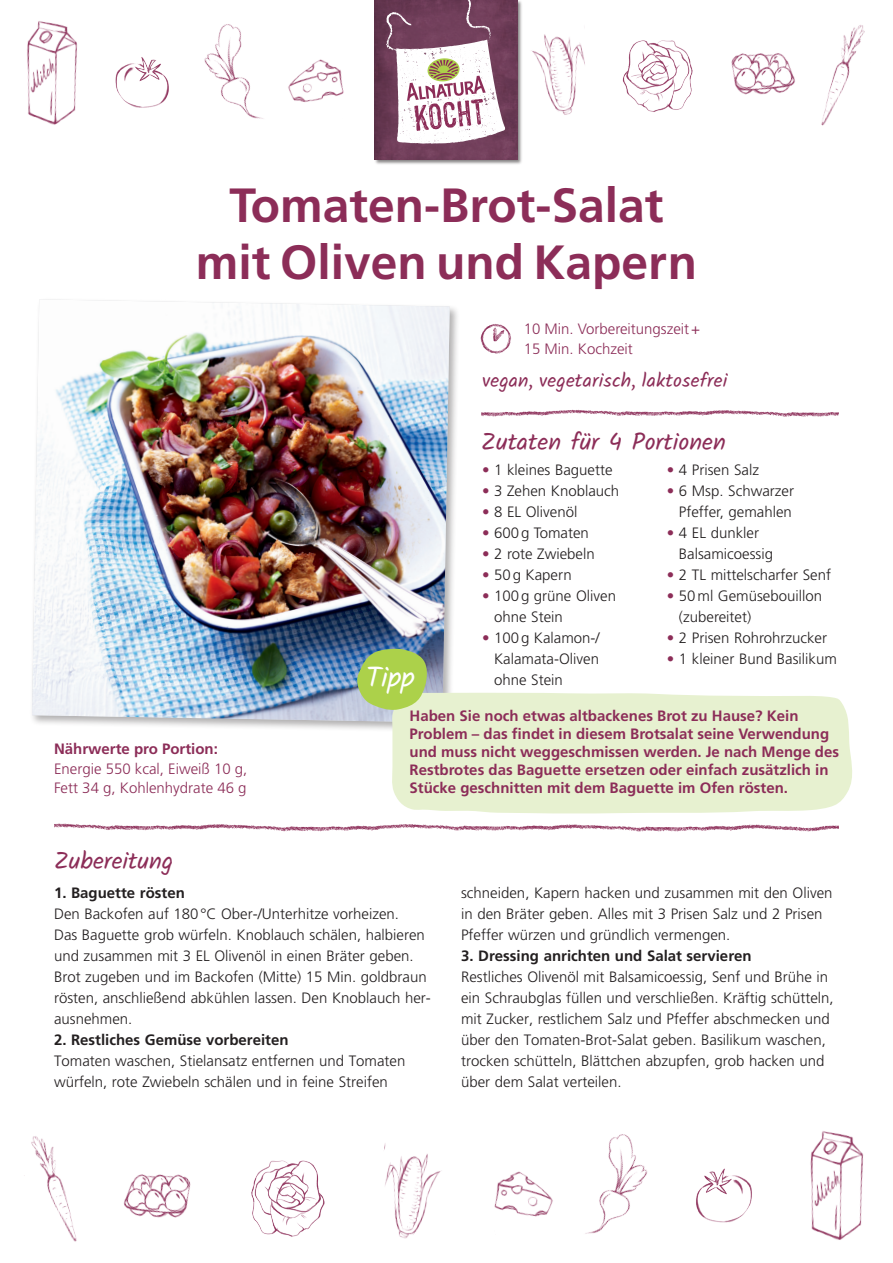
<style>
.page{position:relative;width:893px;height:1263px;background:#fff}
.page>*{position:absolute;margin:0;border:0;box-sizing:border-box;transform-origin:0 0}
.t1{font:700 48px/57.6px "Frutiger LT";color:#8c2d58;text-align:center}
.t2{font:28.5px "Kalam";color:#fff}
.t3{font:24px "Kalam";color:#8c2d58}
.t4{font:19.5px "Kalam";letter-spacing:.01em;color:#8c2d58}
.t5{font:300 15px/21px "Frutiger LT";color:#231f20}
.t6{font:700 15px/18px "Frutiger LT";color:#8c2d58}
.t7{font:300 15px/19.5px "Frutiger LT";color:#8c2d58}
.t8{font:700 15px "Frutiger LT";color:#231f20}
.s1{color:#8c2d58}
</style>
<div class="page">
<img style="left:481px;top:409px;width:358px;height:8px">
<img style="left:54px;top:823px;width:785px;height:9px">
<div style="left:29px;top:297px;width:431px;height:436px;background:#231f20;opacity:.35"></div>
<img style="left:32px;top:299px;width:418px;height:423px">
<div style="left:391px;top:692px;width:461px;height:122px;background:#e7f1d0"></div>
<svg style="left:354px;top:649px;width:74px;height:61px;background:#a5c667"></svg>
<img style="left:480px;top:324px;width:31px;height:30px">
<img style="left:374px;top:0;width:148px;height:164px">
<img style="left:375px;top:0;width:142px;height:160px">
<svg style="left:386px;top:0;width:119px;height:144px"></svg>
<img style="left:115px;top:57px;width:54px;height:51px">
<img style="left:622px;top:40px;width:71px;height:72px">
<img style="left:204px;top:24px;width:59px;height:95px">
<img style="left:731px;top:53px;width:64px;height:42px">
<img style="left:821px;top:25px;width:44px;height:101px">
<img style="left:531px;top:34px;width:54px;height:81px">
<img style="left:288px;top:59px;width:56px;height:43px">
<img style="left:27px;top:21px;width:51px;height:104px">
<img style="left:251px;top:1160px;width:74px;height:77px">
<img style="left:123px;top:1174px;width:68px;height:44px">
<img style="left:24px;top:1136px;width:53px;height:106px">
<img style="left:384px;top:1143px;width:58px;height:96px">
<img style="left:696px;top:1168px;width:56px;height:55px">
<img style="left:585px;top:1134px;width:63px;height:100px">
<img style="left:494px;top:1171px;width:59px;height:46px">
<img style="left:810px;top:1131px;width:54px;height:109px">
<h1 class="t1" style="left:196px;top:177px;width:503px">Tomaten-Brot-Salat mit Oliven und Kapern</h1>
<p class="t7" style="left:524px;top:319px;width:178px">10 Min. Vorbereitungszeit+<br>15 Min. Kochzeit</p>
<h3 class="t4" style="left:482px;top:367px;width:247px">vegan, vegetarisch, laktosefrei</h3>
<p class="t6" style="left:54px;top:740px;width:165px">Nährwerte pro Portion:</p>
<p class="t7" style="left:54px;top:759px;width:195px">Energie 550 kcal, Eiweiß 10 g,<br>Fett 34 g, Kohlenhydrate 46 g</p>
<h2 class="t2" style="left:366px;top:657px;width:50px">Tipp</h2>
<h3 class="t3" style="left:481px;top:425px;width:246px">Zutaten für 4 Portionen</h3>
<p class="t5" style="left:482px;top:460px;width:132px"><span class="s1">•</span> 1 kleines Baguette</p>
<p class="t5" style="left:482px;top:481px;width:139px"><span class="s1">•</span> 3 Zehen Knoblauch</p>
<p class="t5" style="left:482px;top:502px;width:97px"><span class="s1">•</span> 8 EL Olivenöl</p>
<p class="t5" style="left:482px;top:523px;width:108px"><span class="s1">•</span> 600g Tomaten</p>
<p class="t5" style="left:482px;top:544px;width:114px"><span class="s1">•</span> 2 rote Zwiebeln</p>
<p class="t5" style="left:482px;top:565px;width:91px"><span class="s1">•</span> 50g Kapern</p>
<p class="t5" style="left:494px;top:586px;width:123px;text-indent:-12px"><span class="s1">•</span> 100g grüne Oliven ohne Stein</p>
<p class="t5" style="left:494px;top:628px;width:107px;text-align:justify;text-indent:-12px"><span class="s1">•</span> 100g Kalamon-/ Kalamata-Oliven ohne Stein</p>
<p class="t5" style="left:667px;top:460px;width:94px"><span class="s1">•</span> 4 Prisen Salz</p>
<p class="t5" style="left:667px;top:481px;width:129px;text-align:right"><span class="s1">•</span> 6 Msp. Schwarzer<br>Pfeffer, gemahlen</p>
<p class="t5" style="left:679px;top:523px;width:96px;text-indent:-12px"><span class="s1">•</span> 4 EL dunkler<br>Balsamicoessig</p>
<p class="t5" style="left:667px;top:565px;width:166px"><span class="s1">•</span> 2 TL mittelscharfer Senf</p>
<p class="t5" style="left:679px;top:586px;width:145px;text-indent:-12px"><span class="s1">•</span> 50ml Gemüsebouillon (zubereitet)</p>
<p class="t5" style="left:667px;top:628px;width:162px"><span class="s1">•</span> 2 Prisen Rohrohrzucker</p>
<p class="t5" style="left:667px;top:649px;width:172px"><span class="s1">•</span> 1 kleiner Bund Basilikum</p>
<p class="t6" style="left:410px;top:707px;width:431px">Haben Sie noch etwas altbackenes Brot zu Hause? Kein Problem – das findet in diesem Brotsalat seine Verwendung und muss nicht weggeschmissen werden. Je nach Menge des Restbrotes das Baguette ersetzen oder einfach zusätzlich in Stücke geschnitten mit dem Baguette im Ofen rösten.</p>
<h3 class="t3" style="left:54px;top:844px;width:121px">Zubereitung</h3>
<p class="t8" style="left:54px;top:884px;width:132px">1. Baguette rösten</p>
<p class="t5" style="left:54px;top:904px;width:378px">Den Backofen auf 180°C Ober-/Unterhitze vorheizen.<br>Das Baguette grob würfeln. Knoblauch schälen, halbieren und zusammen mit 3 EL Olivenöl in einen Bräter geben.<br>Brot zugeben und im Backofen (Mitte) 15 Min. goldbraun rösten, anschließend abkühlen lassen. Den Knoblauch her&shy;ausnehmen.</p>
<p class="t8" style="left:54px;top:1031px;width:236px">2. Restliches Gemüse vorbereiten</p>
<p class="t5" style="left:54px;top:1051px;width:353px">Tomaten waschen, Stielansatz entfernen und Tomaten würfeln, rote Zwiebeln schälen und in feine Streifen</p>
<p class="t5" style="left:461px;top:883px;width:373px">schneiden, Kapern hacken und zusammen mit den Oliven in den Bräter geben. Alles mit 3 Prisen Salz und 2 Prisen<br>Pfeffer würzen und gründlich vermengen.</p>
<p class="t8" style="left:461px;top:947px;width:292px">3. Dressing anrichten und Salat servieren</p>
<p class="t5" style="left:461px;top:967px;width:374px">Restliches Olivenöl mit Balsamicoessig, Senf und Brühe in ein Schraubglas füllen und verschließen. Kräftig schütteln, mit Zucker, restlichem Salz und Pfeffer abschmecken und über den Tomaten-Brot-Salat geben. Basilikum waschen, trocken schütteln, Blättchen abzupfen, grob hacken und über dem Salat verteilen.</p>
</div>
